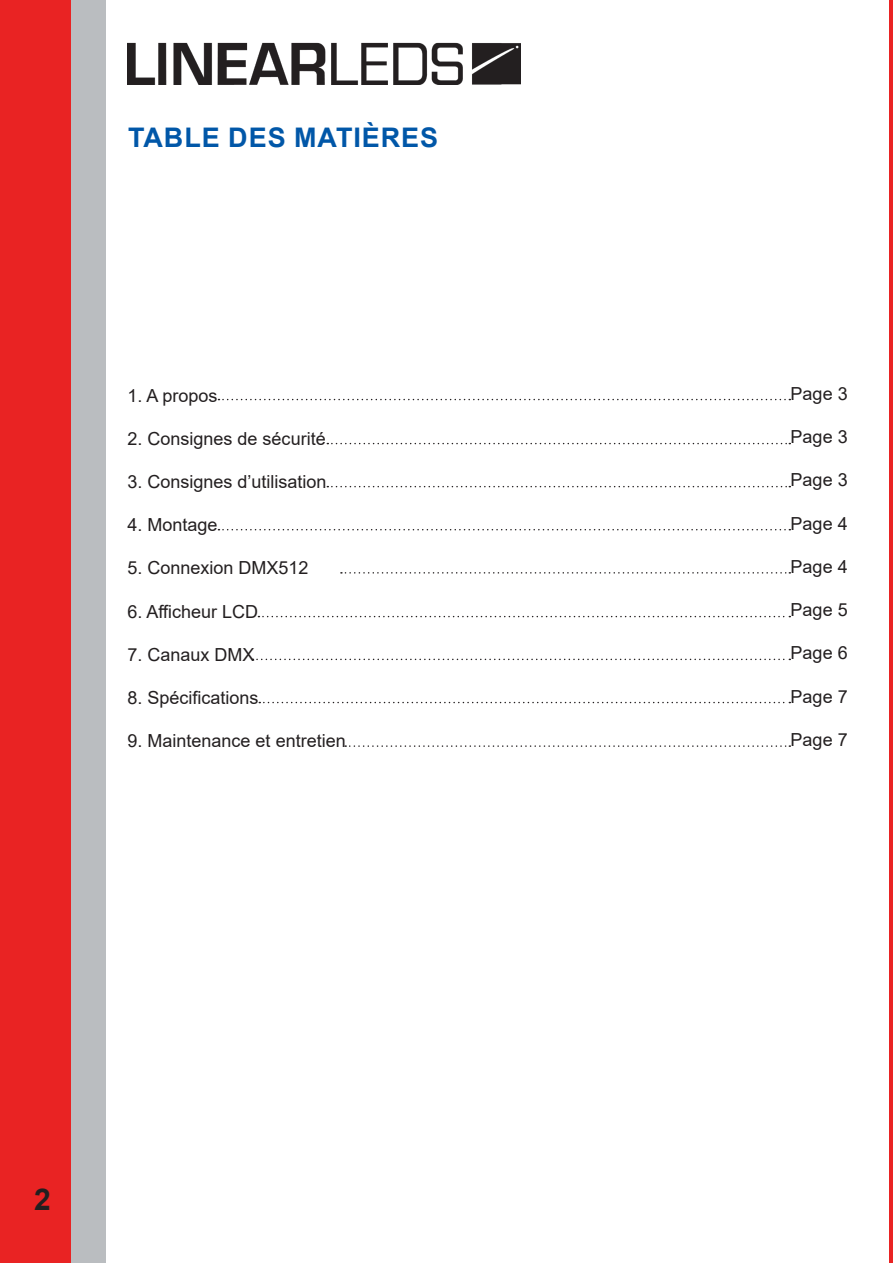
<style>
.page{position:relative;width:893px;height:1263px;background:#fff}
.page>*{position:absolute;margin:0;border:0;box-sizing:border-box;transform-origin:0 0}
.t1{font:700 30px "Arial";color:#231f20}
.ST_01{font:700 27px "Arial";letter-spacing:.035em;color:#0157a8}
.t2{font:18px "Arial";color:#231f20}
</style>
<div class="page">
<div style="left:0;top:0;width:73px;height:1263px;background:#e92323"></div>
<hr style="left:889px;top:0;width:4px;height:1263px;background:#e92323">
<div style="left:72px;top:0;width:34px;height:1263px;background:#babdc0"></div>
<img style="left:128px;top:42px;width:393px;height:43px">
<svg style="left:218px;top:399px;width:572px;height:1px"></svg>
<svg style="left:327px;top:443px;width:463px;height:1px"></svg>
<svg style="left:327px;top:486px;width:463px;height:1px"></svg>
<svg style="left:218px;top:529px;width:572px;height:1px"></svg>
<svg style="left:258px;top:616px;width:532px;height:1px"></svg>
<svg style="left:341px;top:572px;width:449px;height:2px"></svg>
<svg style="left:252px;top:659px;width:538px;height:1px"></svg>
<svg style="left:259px;top:702px;width:531px;height:1px"></svg>
<svg style="left:345px;top:745px;width:445px;height:2px"></svg>
<p class="ST_01" style="left:128px;top:119px;width:312px">TABLE DES MATIÈRES</p>
<p class="t2" style="left:128px;top:383px;width:92px">1. A propos</p>
<p class="t2" style="left:128px;top:426px;width:200px">2. Consignes de sécurité</p>
<p class="t2" style="left:128px;top:469px;width:201px">3. Consignes d’utilisation</p>
<p class="t2" style="left:128px;top:512px;width:92px">4. Montage</p>
<p class="t2" style="left:128px;top:556px;width:183px">5. Connexion DMX512</p>
<p class="t2" style="left:128px;top:599px;width:132px">6. Afficheur LCD</p>
<p class="t2" style="left:128px;top:642px;width:129px">7. Canaux DMX</p>
<p class="t2" style="left:128px;top:685px;width:133px">8. Spécifications</p>
<p class="t2" style="left:128px;top:728px;width:220px">9. Maintenance et entretien</p>
<p class="t1" style="left:34px;top:1178px;width:18px">2</p>
<p class="t2" style="left:791px;top:381px;width:59px">Page 3</p>
<p class="t2" style="left:791px;top:425px;width:59px">Page 3</p>
<p class="t2" style="left:791px;top:468px;width:59px">Page 3</p>
<p class="t2" style="left:791px;top:511px;width:59px">Page 4</p>
<p class="t2" style="left:791px;top:554px;width:59px">Page 4</p>
<p class="t2" style="left:791px;top:597px;width:59px">Page 5</p>
<p class="t2" style="left:791px;top:641px;width:59px">Page 6</p>
<p class="t2" style="left:791px;top:684px;width:59px">Page 7</p>
<p class="t2" style="left:791px;top:727px;width:59px">Page 7</p>
</div>
